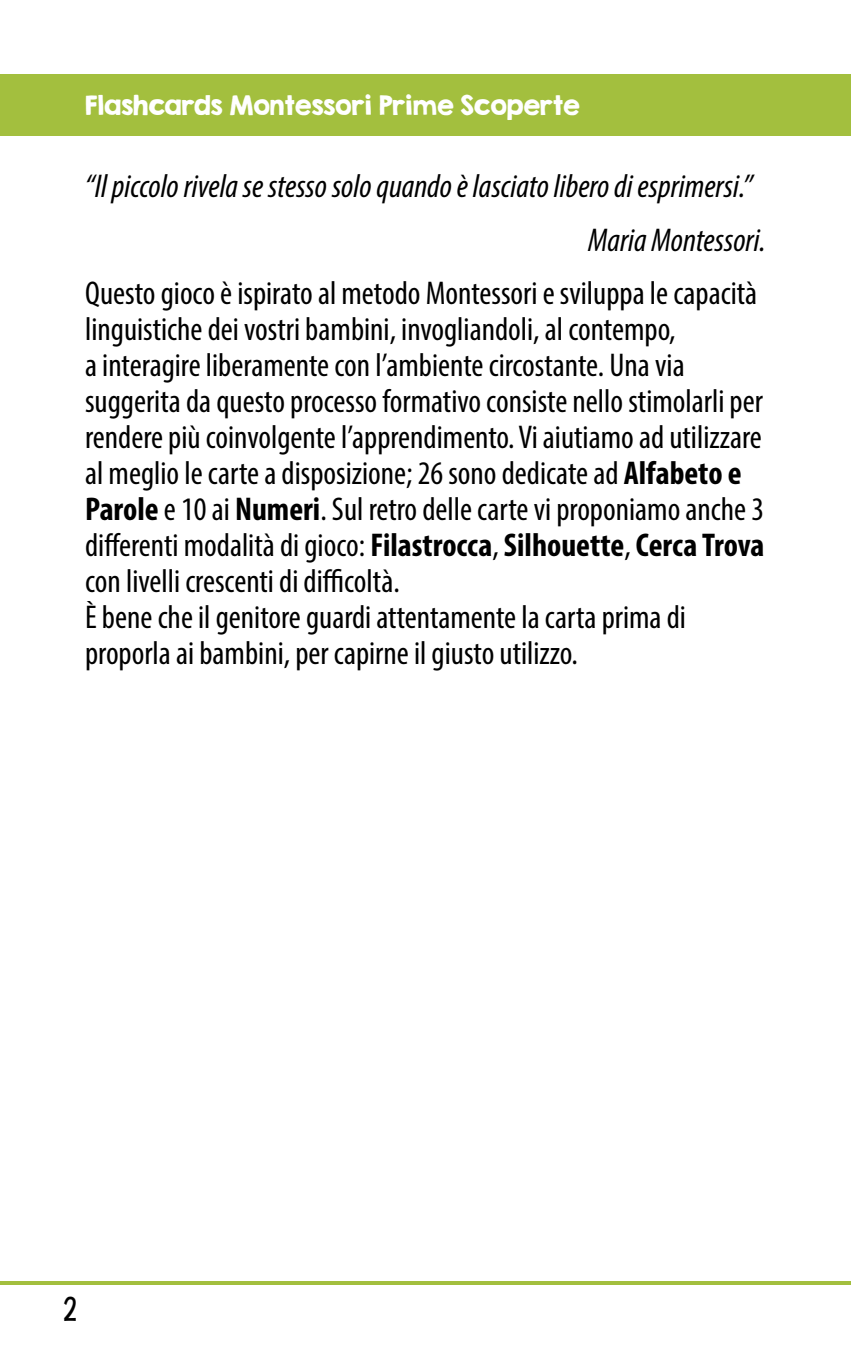
<style>
.page{position:relative;width:851px;height:1361px;background:#fff}
.page>*{position:absolute;margin:0;border:0;box-sizing:border-box;transform-origin:0 0}
.t1{font:condensed 33px/36px "Myriad Pro";color:#000}
.t2{font:italic condensed 33px/53.7px "Myriad Pro";color:#000}
.t3{font:24.9px "KG She Persisted";color:#000}
.t4{font:24px "KG Second Chances Solid";color:#fff}
.s1{font-weight:700}
</style>
<div class="page">
<hr style="left:0;top:1281px;width:850px;height:3px;background:#a3bf3e">
<div style="left:0;top:74px;width:850px;height:62px;background:#a3bf3e"></div>
<p class="t4" style="left:85px;top:90px;width:496px">Flashcards Montessori Prime Scoperte</p>
<p class="t2" style="left:588px;top:159px;width:179px;text-indent:-503px">“Il piccolo rivela se stesso solo quando è lasciato libero di esprimersi.”<br>Maria Montessori.</p>
<p class="t1" style="left:85px;top:275px;width:680px">Questo gioco è ispirato al metodo Montessori e sviluppa le capacità linguistiche dei vostri bambini, invogliandoli, al contempo,<br>a interagire liberamente con l’ambiente circostante. Una via suggerita da questo processo formativo consiste nello stimolarli per rendere più coinvolgente l’apprendimento. Vi aiutiamo ad utilizzare al meglio le carte a disposizione; 26 sono dedicate ad <span class="s1">Alfabeto e Parole</span> e 10 ai <span class="s1">Numeri</span>. Sul retro delle carte vi proponiamo anche 3 differenti modalità di gioco: <span class="s1">Filastrocca</span>, <span class="s1">Silhouette</span>, <span class="s1">Cerca Trova </span>con livelli crescenti di difficoltà.<br>È bene che il genitore guardi attentamente la carta prima di proporla ai bambini, per capirne il giusto utilizzo.</p>
<p class="t3" style="left:64px;top:1290px;width:14px">2</p>
</div>
